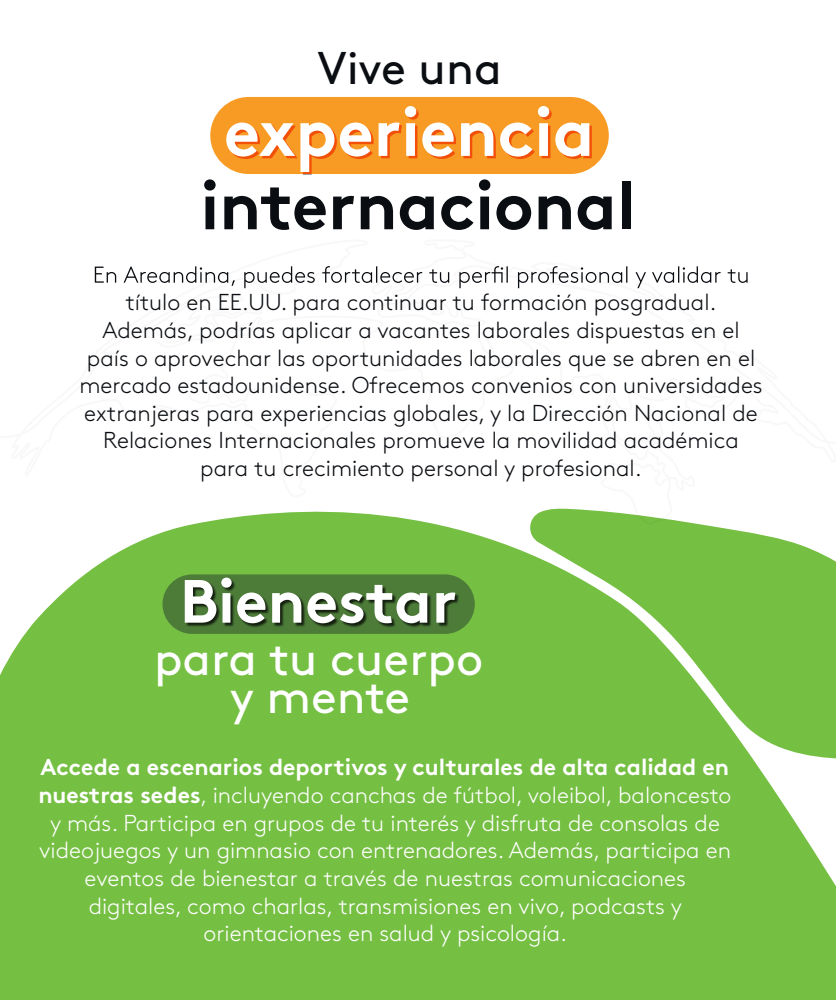
<style>
.page{position:relative;width:836px;height:1000px;background:#fff}
.page>*{position:absolute;margin:0;border:0;box-sizing:border-box;transform-origin:0 0}
.t1{font:700 67.3px/70.9px "Brown Std";color:#0a0d11;text-align:center}
.t2{font:700 60.9px "Brown Std";color:#fff}
.t3{font:47.2px/38.2px "Brown Std";color:#fff;text-align:center}
.t4{font:45.8px "Brown Std";color:#0a0d11}
.t5{font:300 23px/27.6px "Brown Std";color:#0a0d11;text-align:center}
.t6{font:300 23px/27.6px "Brown Std";color:#fff;text-align:center}
.s1{color:#fff}
.s2{color:#000001}
.s3{font-weight:700}
</style>
<div class="page">
<div style="left:0;top:525px;width:836px;height:474px;background:#75bf43"></div>
<svg style="left:527px;top:525px;width:309px;height:234px;background:#80c452"></svg>
<svg style="left:94px;top:266px;width:654px;height:259px"></svg>
<svg style="left:95px;top:266px;width:652px;height:22px"></svg>
<div style="left:210px;top:97px;width:399px;height:77px;background:#f89b24;border-radius:38px"></div>
<img style="left:166px;top:570px;width:309px;height:73px">
<h3 class="t4" style="left:317px;top:42px;width:186px">Vive una</h3>
<h1 class="t1" style="left:200px;top:99px;width:437px"><span class="s1">exp</span><span class="s2">eriencia </span>internacional</h1>
<p class="t5" style="left:79px;top:289px;width:685px">título en EE.UU. para continuar tu formación posgradual.<br>Además, podrías aplicar a vacantes laborales dispuestas en el país o aprovechar las oportunidades laborales que se abren en el mercado estadounidense. Ofrecemos convenios con universidades extranjeras para experiencias globales, y la Dirección Nacional de Relaciones Internacionales promueve la movilidad académica para tu crecimiento personal y profesional.</p>
<h2 class="t2" style="left:180px;top:564px;width:278px">Bienestar</h2>
<h3 class="t3" style="left:154px;top:639px;width:331px">para tu cuerpo y mente</h3>
<p class="t6" style="left:38px;top:754px;width:695px"><span class="s3">Accede a escenarios deportivos y culturales de alta calidad en nuestras sedes</span>, incluyendo canchas de fútbol, voleibol, baloncesto y más. Participa en grupos de tu interés y disfruta de consolas de videojuegos y un gimnasio con entrenadores. Además, participa en eventos de bienestar a través de nuestras comunicaciones digitales, como charlas, transmisiones en vivo, podcasts y orientaciones en salud y psicología.</p>
</div>
